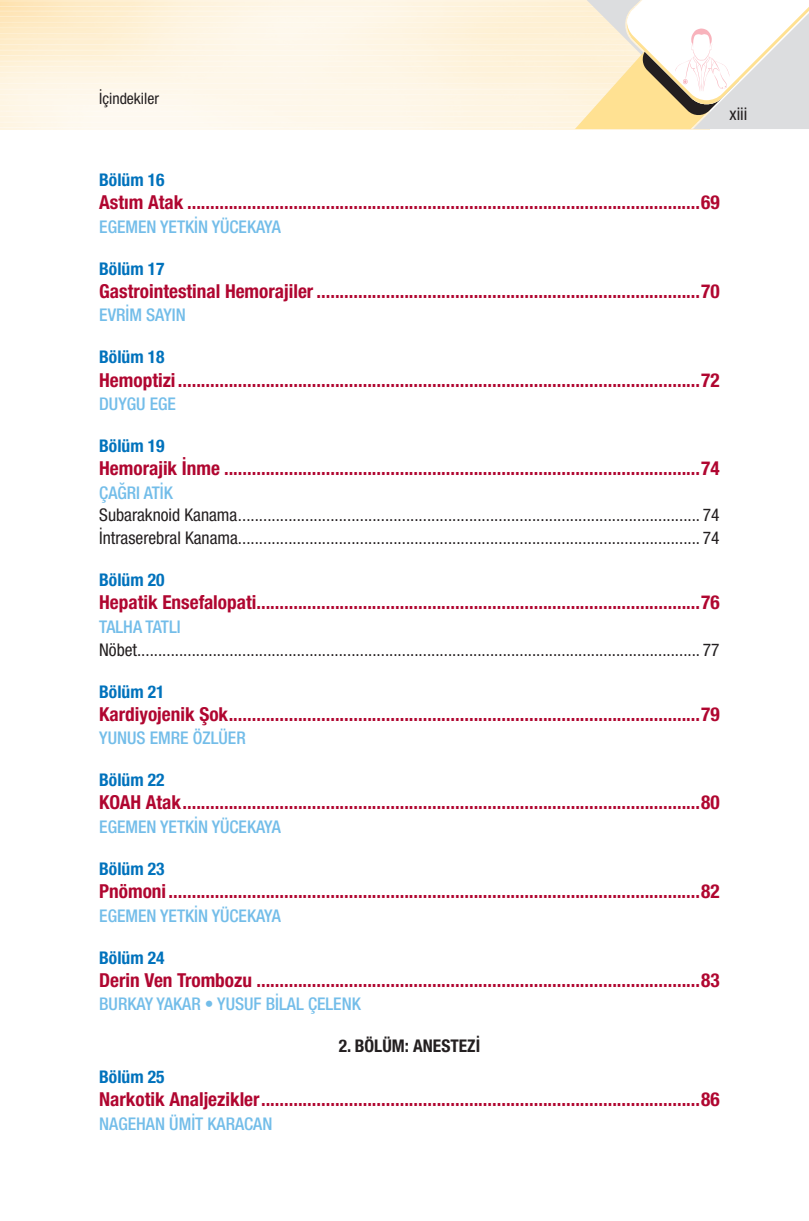
<style>
.page{position:relative;width:809px;height:1221px;background:#fff}
.page>*{position:absolute;margin:0;border:0;box-sizing:border-box;transform-origin:0 0}
.t1{font:700 19.25px "Helvetica 77 Cn";color:#b00630}
.t2{font:17.5px/22.8px "Helvetica 57 Cn";color:#231f20}
.t3{font:17.5px "Helvetica 67 Med Cn";color:#73bde9}
.t4{font:700 17.5px "Helvetica 77 Cn";color:#0072bc}
.t5{font:700 17.5px "Helvetica 77 Cn";color:#231f20}
.t6{font:15.75px "Helvetica 57 Cn";color:#231f20}
</style>
<div class="page">
<svg style="left:575px;top:0;width:234px;height:129px"></svg>
<p class="t6" style="left:99px;top:89px;width:61px">İçindekiler</p>
<p class="t2" style="left:729px;top:102px;width:19px">xiii</p>
<p class="t4" style="left:99px;top:169px;width:67px">Bölüm 16</p>
<p class="t1" style="left:99px;top:191px;width:622px">Astım Atak ...............................................................................................................69</p>
<p class="t3" style="left:99px;top:216px;width:183px">EGEMEN YETKIN YÜCEKAYA</p>
<p class="t4" style="left:99px;top:258px;width:67px">Bölüm 17</p>
<p class="t1" style="left:99px;top:279px;width:622px">Gastrointestinal Hemorajiler ...................................................................................70</p>
<p class="t3" style="left:99px;top:305px;width:88px">EVRIM SAYIN</p>
<p class="t4" style="left:99px;top:346px;width:67px">Bölüm 18</p>
<p class="t1" style="left:99px;top:368px;width:622px">Hemoptizi .................................................................................................................72</p>
<p class="t3" style="left:99px;top:393px;width:78px">DUYGU EGE</p>
<p class="t4" style="left:99px;top:435px;width:67px">Bölüm 19</p>
<p class="t1" style="left:99px;top:456px;width:622px">Hemorajik İnme .......................................................................................................74</p>
<p class="t3" style="left:99px;top:482px;width:75px">ÇAĞRI ATİK</p>
<p class="t2" style="left:99px;top:503px;width:622px">Subaraknoid Kanama.............................................................................................................. 74<br>İntraserebral Kanama.............................................................................................................. 74</p>
<p class="t4" style="left:99px;top:569px;width:67px">Bölüm 20</p>
<p class="t1" style="left:99px;top:591px;width:622px">Hepatik Ensefalopati................................................................................................76</p>
<p class="t3" style="left:99px;top:616px;width:83px">TALHA TATLI</p>
<p class="t2" style="left:99px;top:638px;width:622px">Nöbet...................................................................................................................................... 77</p>
<p class="t4" style="left:99px;top:680px;width:67px">Bölüm 21</p>
<p class="t1" style="left:99px;top:702px;width:622px">Kardiyojenik Şok......................................................................................................79</p>
<p class="t3" style="left:99px;top:727px;width:148px">YUNUS EMRE ÖZLÜER</p>
<p class="t4" style="left:99px;top:769px;width:67px">Bölüm 22</p>
<p class="t1" style="left:99px;top:790px;width:622px">KOAH Atak................................................................................................................80</p>
<p class="t3" style="left:99px;top:816px;width:183px">EGEMEN YETKIN YÜCEKAYA</p>
<p class="t4" style="left:99px;top:858px;width:67px">Bölüm 23</p>
<p class="t1" style="left:99px;top:879px;width:622px">Pnömoni ...................................................................................................................82</p>
<p class="t3" style="left:99px;top:904px;width:183px">EGEMEN YETKIN YÜCEKAYA</p>
<p class="t4" style="left:99px;top:946px;width:67px">Bölüm 24</p>
<p class="t1" style="left:99px;top:968px;width:622px">Derin Ven Trombozu ................................................................................................83</p>
<p class="t3" style="left:99px;top:993px;width:263px">BURKAY YAKAR • YUSUF BILAL ÇELENK</p>
<p class="t5" style="left:339px;top:1035px;width:143px">2. BÖLÜM: ANESTEZİ</p>
<p class="t4" style="left:99px;top:1066px;width:67px">Bölüm 25</p>
<p class="t1" style="left:99px;top:1087px;width:622px">Narkotik Analjezikler...............................................................................................86</p>
<p class="t3" style="left:99px;top:1112px;width:175px">NAGEHAN ÜMİT KARACAN</p>
</div>
